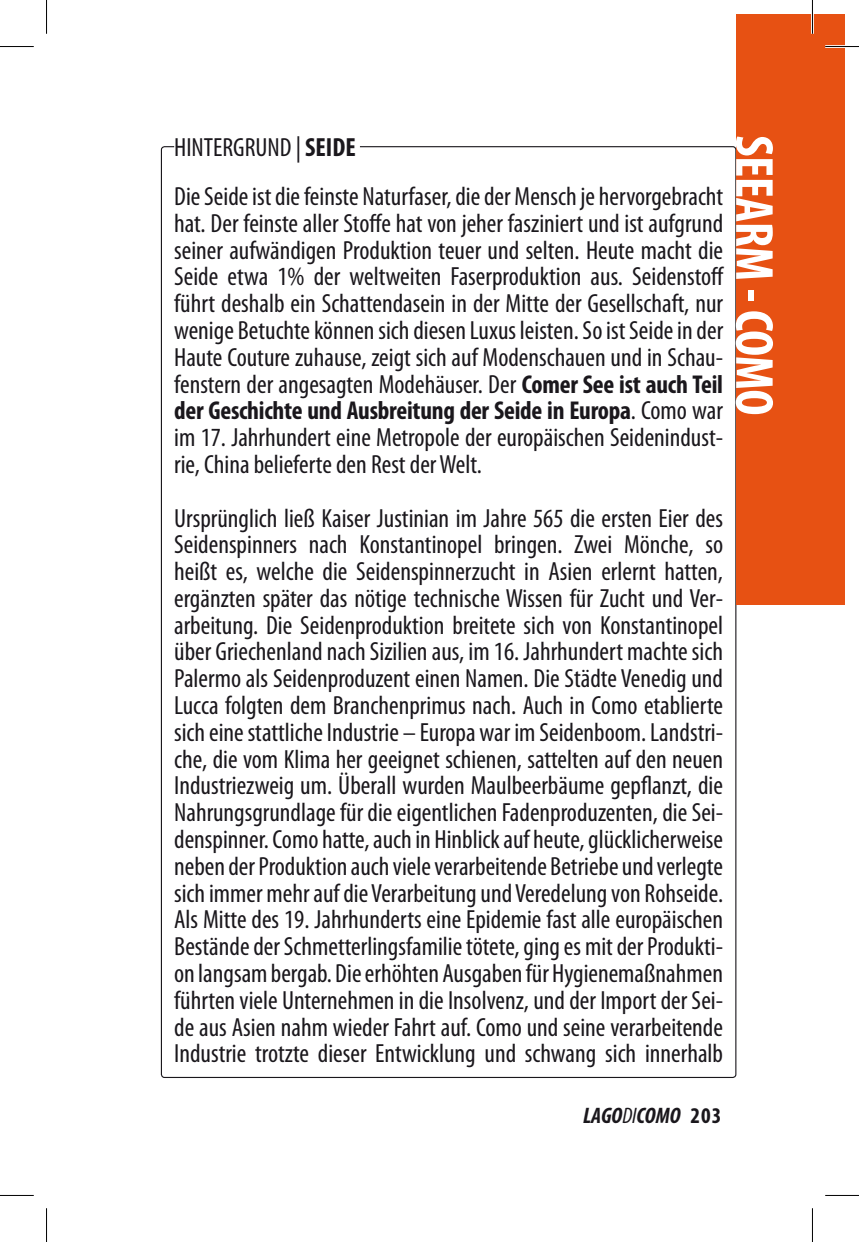
<style>
.page{position:relative;width:859px;height:1242px;background:#fff}
.page>*{position:absolute;margin:0;border:0;box-sizing:border-box;transform-origin:0 0}
.t1{font:700 condensed 54px "Myriad Pro";letter-spacing:-.01em;color:#fff}
.t2{font:condensed 26.32px/26.8px "Myriad Pro";color:#1a171c}
.t3{font:700 condensed 25.88px "Myriad Pro";letter-spacing:-.01em;color:#1a171c}
.t4{font:italic 700 condensed 22.5px "Myriad Pro";color:#1a171c}
.s1{font-weight:700}
.s2{font-weight:700;font-size:25.88px}
.s3{font-weight:400;font-size:26.32px}
.s4{font-weight:400}
.s5{font-style:normal}
</style>
<div class="page">
<div style="left:735px;top:15px;width:109px;height:590px;background:#e75113"></div>
<hr style="left:825px;top:45px;width:33px;height:3px;background:#fff">
<hr style="left:810px;top:0;width:3px;height:34px;background:#fff">
<hr style="left:0;top:46px;width:34px;height:1px;background:#000">
<hr style="left:825px;top:46px;width:33px;height:1px;background:#000">
<hr style="left:0;top:1194px;width:34px;height:1px;background:#000">
<hr style="left:825px;top:1194px;width:33px;height:1px;background:#000">
<hr style="left:46px;top:0;width:1px;height:34px;background:#000">
<hr style="left:46px;top:1207px;width:1px;height:34px;background:#000">
<hr style="left:811px;top:0;width:1px;height:34px;background:#000">
<hr style="left:811px;top:1207px;width:1px;height:34px;background:#000">
<p class="t2" style="left:174px;top:122px;width:550px;line-height:49.3px">HINTERGRUND | <span class="s1">SEIDE<br></span>Die Seide ist die feinste Naturfaser, die der Mensch je hervorgebracht</p>
<p class="t2" style="left:174px;top:209px;width:551px;text-align:justify">hat. Der feinste aller Stoffe hat von jeher fasziniert und ist aufgrund seiner aufwändigen Produktion teuer und selten. Heute macht die Seide etwa 1% der weltweiten Faserproduktion aus. Seidenstoff führt deshalb ein Schattendasein in der Mitte der Gesellschaft, nur wenige Betuchte können sich diesen Luxus leisten. So ist Seide in der Haute Couture zuhause, zeigt sich auf Modenschauen und in Schau&shy;fenstern der angesagten Modehäuser. Der <span class="s2">Comer See ist auch Teil</span></p>
<p class="t3" style="left:174px;top:394px;width:550px">der Geschichte und Ausbreitung der Seide in Europa<span class="s3">. Como war</span></p>
<p class="t2" style="left:174px;top:423px;width:550px">im 17. Jahrhundert eine Metropole der europäischen Seidenindust&shy;rie, China belieferte den Rest der Welt.</p>
<p class="t2" style="left:174px;top:504px;width:550px;text-align:justify">Ursprünglich ließ Kaiser Justinian im Jahre 565 die ersten Eier des Seidenspinners nach Konstantinopel bringen. Zwei Mönche, so heißt es, welche die Seidenspinnerzucht in Asien erlernt hatten, ergänzten später das nötige technische Wissen für Zucht und Ver&shy;arbeitung. Die Seidenproduktion breitete sich von Konstantinopel über Griechenland nach Sizilien aus, im 16. Jahrhundert machte sich Palermo als Seidenproduzent einen Namen. Die Städte Venedig und Lucca folgten dem Branchenprimus nach. Auch in Como etablierte sich eine stattliche Industrie – Europa war im Seidenboom. Landstri&shy;che, die vom Klima her geeignet schienen, sattelten auf den neuen Industriezweig um. Überall wurden Maulbeerbäume gepflanzt, die Nahrungsgrundlage für die eigentlichen Fadenproduzenten, die Sei&shy;denspinner. Como hatte, auch in Hinblick auf heute, glücklicherweise neben der Produktion auch viele verarbeitende Betriebe und verlegte sich immer mehr auf die Verarbeitung und Veredelung von Rohseide.<br>Als Mitte des 19. Jahrhunderts eine Epidemie fast alle europäischen Bestände der Schmetterlingsfamilie tötete, ging es mit der Produkti&shy;on langsam bergab. Die erhöhten Ausgaben für Hygienemaßnahmen führten viele Unternehmen in die Insolvenz, und der Import der Sei&shy;de aus Asien nahm wieder Fahrt auf. Como und seine verarbeitende Industrie trotzte dieser Entwicklung und schwang sich innerhalb</p>
<h1 class="t1" style="left:787px;top:135px;width:282px;rotate:90deg">SEEARM - COMO</h1>
<p class="t4" style="left:583px;top:1101px;width:140px">LAGO<span class="s4">DI</span>COMO <span class="s5">203</span></p>
</div>
